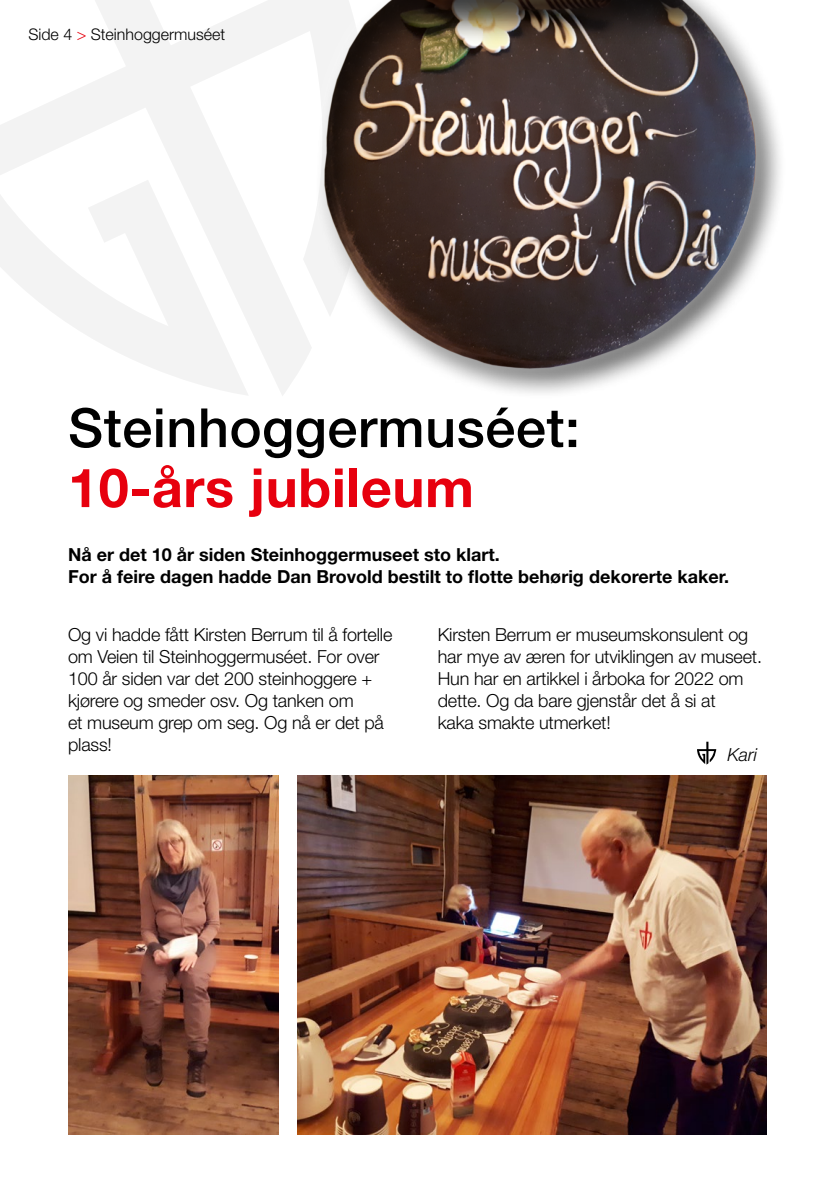
<style>
.page{position:relative;width:840px;height:1191px;background:#fff}
.page>*{position:absolute;margin:0;border:0;box-sizing:border-box;transform-origin:0 0}
.t1{font:500 54px "Helvetica Neue LT Std";letter-spacing:.01em;color:#000}
.t2{font:700 54px "Helvetica Neue LT Std";letter-spacing:.01em;color:#e7000e}
.t3{font:300 18px/22px "Helvetica Neue LT Std";letter-spacing:-.01em;color:#000}
.t4{font:700 18px "Helvetica Neue LT Std";color:#000}
.t5{font:italic 300 18px "Helvetica Neue LT Std";color:#000}
.t6{font:300 16px "Helvetica Neue LT Std";color:#000}
.s1{color:#e7000e}
</style>
<div class="page">
<svg style="left:0;top:0;width:298px;height:396px"></svg>
<svg style="left:0;top:0;width:32px;height:78px"></svg>
<img style="left:297px;top:775px;width:469px;height:359px">
<div style="left:301px;top:0;width:477px;height:392px;background:#fff;opacity:.75"></div>
<div style="left:284px;top:0;width:487px;height:372px;background:#000;opacity:.75"></div>
<svg style="left:697px;top:741px;width:18px;height:23px"></svg>
<img style="left:68px;top:775px;width:210px;height:359px">
<p class="t6" style="left:28px;top:24px;width:198px">Side 4 <span class="s1">&gt;</span> Steinhoggermuséet</p>
<p class="t1" style="left:68px;top:395px;width:513px">Steinhoggermuséet:</p>
<p class="t2" style="left:68px;top:454px;width:407px">10-års jubileum</p>
<p class="t4" style="left:68px;top:543px;width:433px">Nå er det 10 år siden Steinhoggermuseet sto klart.</p>
<p class="t4" style="left:68px;top:565px;width:662px">For å feire dagen hadde Dan Brovold bestilt to flotte behørig dekorerte kaker.</p>
<p class="t3" style="left:68px;top:623px;width:325px">Og vi hadde fått Kirsten Berrum til å fortelle om Veien til Steinhoggermuséet. For over 100 år siden var det 200 steinhoggere + kjørere og smeder osv. Og tanken om</p>
<p class="t3" style="left:68px;top:711px;width:317px">et museum grep om seg. Og nå er det på plass!</p>
<p class="t3" style="left:437px;top:623px;width:326px">Kirsten Berrum er museumskonsulent og har mye av æren for utviklingen av museet.<br>Hun har en artikkel i årboka for 2022 om dette. Og da bare gjenstår det å si at</p>
<p class="t3" style="left:437px;top:711px;width:174px">kaka smakte utmerket!</p>
<p class="t5" style="left:727px;top:743px;width:31px">Kari</p>
</div>
